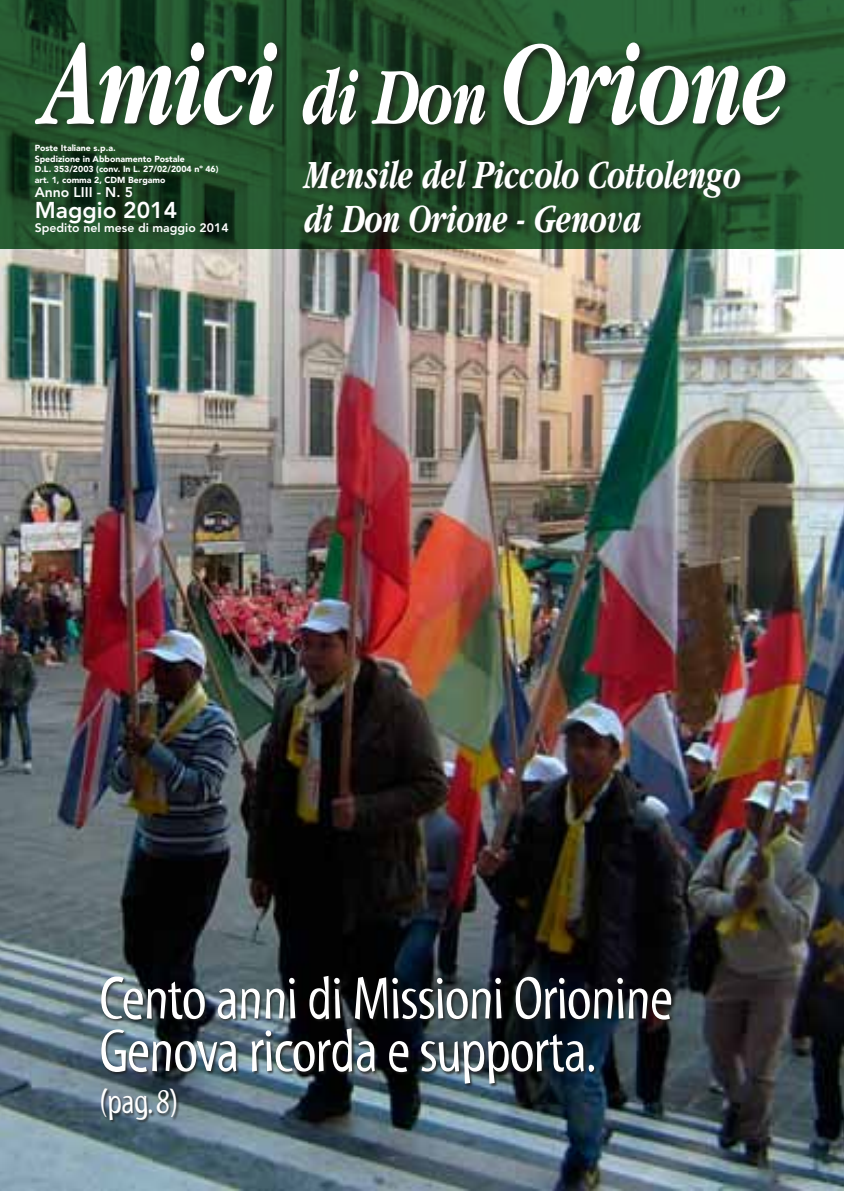
<style>
.page{position:relative;width:844px;height:1191px;background:#fff}
.page>*{position:absolute;margin:0;border:0;box-sizing:border-box;transform-origin:0 0}
.t1{font:italic 700 126px "Garamond";letter-spacing:-.005em;color:#fff;scale:.7 1}
.t2{font:61.25px/52.5px "Myriad Tilt";letter-spacing:-.02em;color:#fff}
.t3{font:italic 700 42px/43.8px "Garamond";color:#fff;scale:.72 1}
.t4{font:35px "Myriad Tilt";color:#fff}
.t5{font:800 22.75px "Avenir";color:#fff}
.t6{font:800 14px "Avenir";color:#fff}
.t7{font:800 12.25px "Avenir";color:#fff}
.t8{font:900 8.75px/10.5px "Avenir";color:#fff}
.s1{font-size:84px}
</style>
<div class="page">
<img style="left:0;top:248px;width:843px;height:942px">
<svg style="left:0;top:0;width:843px;height:248px;background:#23542e"></svg>
<div style="left:33px;top:41px;width:760px;height:200px;background:#1d1d1b;opacity:.75"></div>
<div style="left:101px;top:975px;width:573px;height:148px;background:#1d1d1b;opacity:.75"></div>
<h1 class="t1" style="left:48px;top:15px;width:1065px">Amici <span class="s1">di Don</span> Orione</h1>
<h3 class="t3" style="left:306px;top:153px;width:608px">Mensile del Piccolo Cottolengo di Don Orione - Genova</h3>
<p class="t8" style="left:35px;top:143px;width:185px">Poste Italiane s.p.a.<br>Spedizione in Abbonamento Postale<br>D.L. 353/2003 (conv. In L. 27/02/2004 nº 46) art. 1, comma 2, CDM Bergamo</p>
<h3 class="t6" style="left:35px;top:183px;width:100px">Anno LIII - N. 5</h3>
<h3 class="t5" style="left:35px;top:196px;width:144px">Maggio 2014</h3>
<h3 class="t7" style="left:35px;top:221px;width:195px">Spedito nel mese di maggio 2014</h3>
<h2 class="t2" style="left:99px;top:973px;width:575px">Cento anni di Missioni Orionine<br>Genova ricorda e supporta.</h2>
<h3 class="t4" style="left:99px;top:1082px;width:81px">(pag. 8)</h3>
</div>
